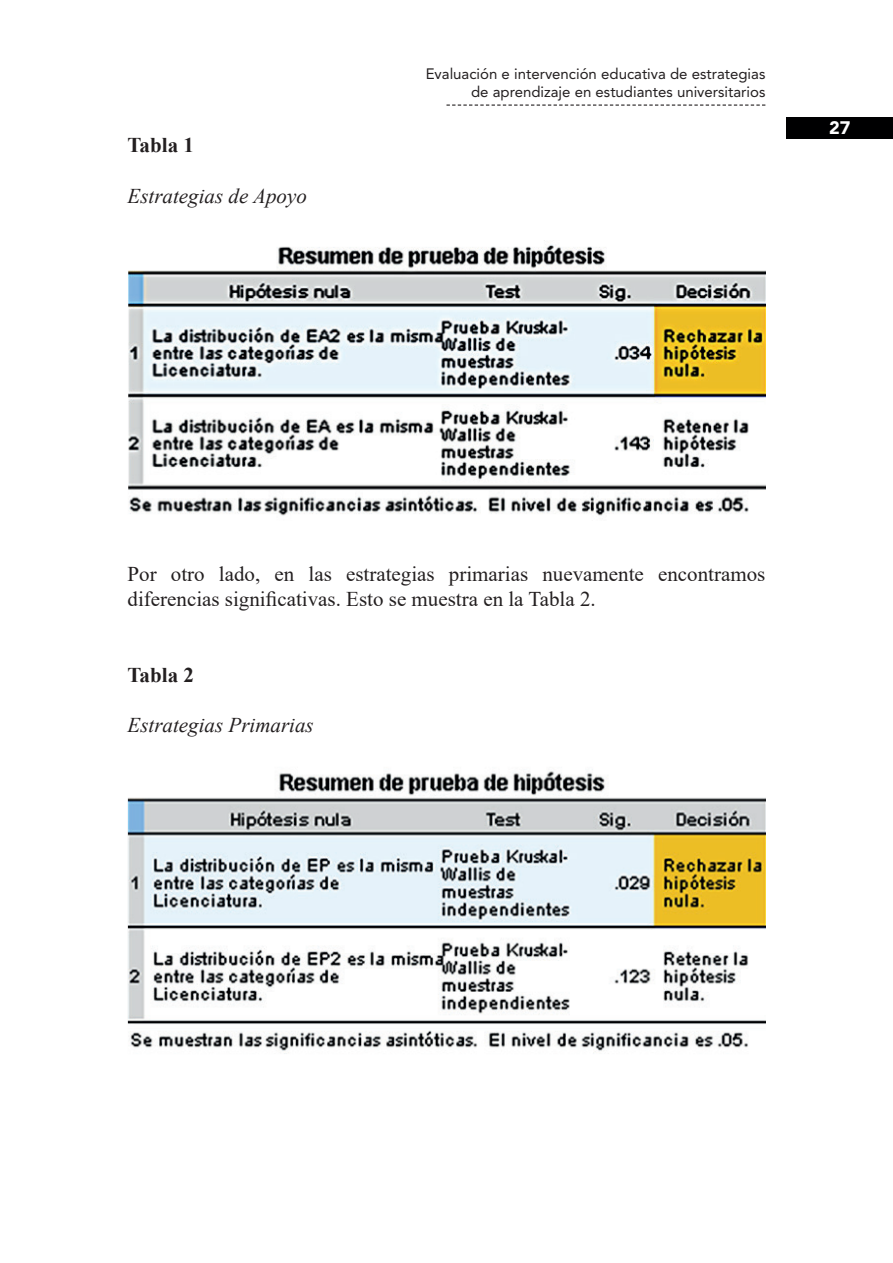
<style>
.page{position:relative;width:893px;height:1263px;background:#fff}
.page>*{position:absolute;margin:0;border:0;box-sizing:border-box;transform-origin:0 0}
.t1{font:21px/25.2px "Times New Roman";color:#231f20}
.t2{font:italic 21px "Times New Roman";color:#231f20}
.t3{font:700 21px "Times New Roman";color:#231f20}
.t4{font:900 18px "Avenir LT Std";color:#fff}
.t5{font:15px/18px "Avenir LT Std";color:#231f20;text-align:right}
</style>
<div class="page">
<svg style="left:446px;top:105px;width:319px;height:1px"></svg>
<div style="left:787px;top:117px;width:106px;height:21px;background:#000001"></div>
<img style="left:128px;top:244px;width:637px;height:272px">
<img style="left:128px;top:769px;width:637px;height:285px">
<p class="t3" style="left:128px;top:130px;width:68px">Tabla 1</p>
<p class="t2" style="left:128px;top:181px;width:181px">Estrategias de Apoyo</p>
<p class="t5" style="left:426px;top:64px;width:341px">Evaluación e intervención educativa de estrategias de aprendizaje en estudiantes universitarios</p>
<p class="t4" style="left:829px;top:117px;width:23px">27</p>
<p class="t1" style="left:128px;top:561px;width:639px">Por otro lado, en las estrategias primarias nuevamente encontramos diferencias significativas. Esto se muestra en la Tabla 2.</p>
<p class="t3" style="left:128px;top:659px;width:68px">Tabla 2</p>
<p class="t2" style="left:128px;top:711px;width:188px">Estrategias Primarias</p>
</div>
